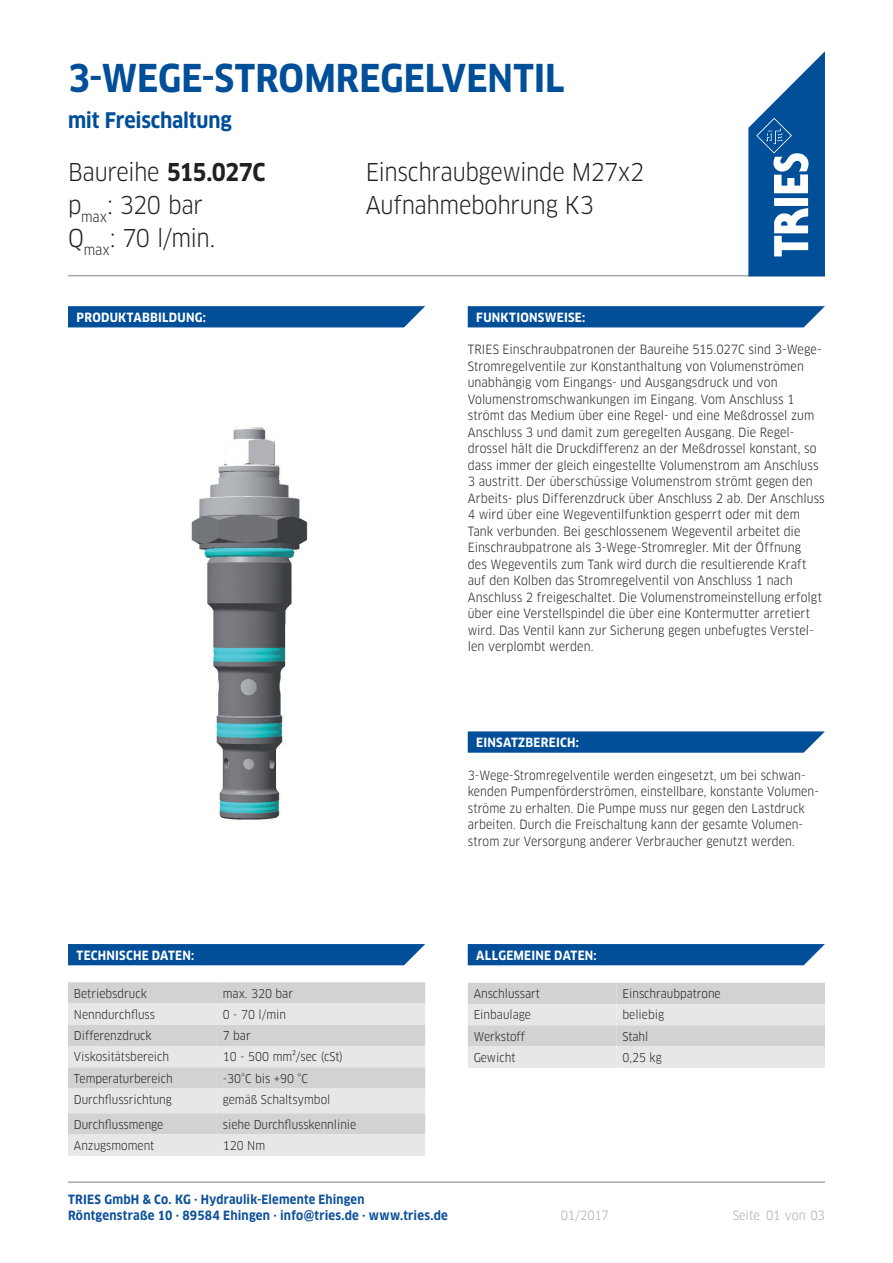
<style>
.page{position:relative;width:893px;height:1263px;background:#fff}
.page>*{position:absolute;margin:0;border:0;box-sizing:border-box;transform-origin:0 0}
.t1{font:700 37.5px "Clan OT Narr";letter-spacing:.005em;color:#014e99}
.t2{font:24px "Clan OT Narr";letter-spacing:-.015em;color:#231f20}
.t3{font:700 21px "Clan OT Narr";letter-spacing:-.01em;color:#014e99}
.t4{font:12.45px/16.5px "Clan OT Narr";letter-spacing:.005em;color:#231f20}
.t5{font:700 12.45px/16.5px "Clan OT Narr";letter-spacing:.02em;color:#0e519b}
.t6{font:700 12.45px "Clan OT Narr";letter-spacing:.02em;color:#fff}
.t7{font:12.45px "Clan OT Narr";letter-spacing:-.005em;color:#a8a9ad}
.t8{font:11.85px "Clan OT Narr";color:#231f20}
.s1{font-weight:700}
</style>
<div class="page">
<hr style="left:68px;top:275px;width:757px;height:1px;background:#a8a9ad">
<svg style="left:748px;top:51px;width:77px;height:225px"></svg>
<hr style="left:68px;top:1181px;width:757px;height:2px;background:#a8a9ad">
<svg style="left:68px;top:944px;width:357px;height:21px;background:#08539c"></svg>
<svg style="left:468px;top:306px;width:357px;height:21px;background:#0a549c"></svg>
<svg style="left:68px;top:306px;width:357px;height:21px;background:#0a549c"></svg>
<svg style="left:68px;top:982px;width:357px;height:174px;background:#dcdddf"></svg>
<svg style="left:468px;top:731px;width:357px;height:22px;background:#10589f"></svg>
<svg style="left:468px;top:944px;width:357px;height:21px;background:#09539c"></svg>
<svg style="left:468px;top:983px;width:357px;height:85px;background:#dbdcde"></svg>
<img style="left:191px;top:427px;width:117px;height:393px">
<h1 class="t1" style="left:68px;top:56px;width:498px">3-WEGE-STROMREGELVENTIL</h1>
<h3 class="t3" style="left:68px;top:108px;width:165px">mit Freischaltung</h3>
<h2 class="t2" style="left:68px;top:158px;width:199px">Baureihe <span class="s1">515.027C</span></h2>
<h2 class="t2" style="left:366px;top:158px;width:280px">Einschraubgewinde M27x2</h2>
<h2 class="t2" style="left:68px;top:191px;width:136px">p<sub>max</sub>: 320 bar</h2>
<h2 class="t2" style="left:366px;top:191px;width:230px">Aufnahmebohrung K3</h2>
<h2 class="t2" style="left:68px;top:224px;width:149px">Q<sub>max</sub>: 70 l/min.</h2>
<p class="t6" style="left:77px;top:310px;width:131px">PRODUKTABBILDUNG:</p>
<p class="t6" style="left:476px;top:310px;width:110px">FUNKTIONSWEISE:</p>
<p class="t4" style="left:468px;top:341px;width:359px">TRIES Einschraubpatronen der Baureihe 515.027C sind 3-Wege-Stromregelventile zur Konstanthaltung von Volumenströmen unabhängig vom Eingangs- und Ausgangsdruck und von Volumenstromschwankungen im Eingang. Vom Anschluss 1 strömt das Medium über eine Regel- und eine Meßdrossel zum Anschluss 3 und damit zum geregelten Ausgang. Die Regel&shy;drossel hält die Druckdifferenz an der Meßdrossel konstant, so dass immer der gleich eingestellte Volumenstrom am Anschluss 3 austritt. Der überschüssige Volumenstrom strömt gegen den Arbeits- plus Differenzdruck über Anschluss 2 ab. Der Anschluss 4 wird über eine Wegeventilfunktion gesperrt oder mit dem Tank verbunden. Bei geschlossenem Wegeventil arbeitet die Einschraubpatrone als 3-Wege-Stromregler. Mit der Öffnung<br>des Wegeventils zum Tank wird durch die resultierende Kraft auf den Kolben das Stromregelventil von Anschluss 1 nach Anschluss 2 freigeschaltet. Die Volumenstromeinstellung erfolgt über eine Verstellspindel die über eine Kontermutter arretiert wird. Das Ventil kann zur Sicherung gegen unbefugtes Verstel&shy;len verplombt werden.</p>
<p class="t6" style="left:476px;top:735px;width:104px">EINSATZBEREICH:</p>
<p class="t4" style="left:468px;top:767px;width:353px">3-Wege-Stromregelventile werden eingesetzt, um bei schwan&shy;kenden Pumpenförderströmen, einstellbare, konstante Volumen&shy;ströme zu erhalten. Die Pumpe muss nur gegen den Lastdruck arbeiten. Durch die Freischaltung kann der gesamte Volumen&shy;strom zur Versorgung anderer Verbraucher genutzt werden.</p>
<p class="t6" style="left:77px;top:948px;width:119px">TECHNISCHE DATEN:</p>
<p class="t8" style="left:74px;top:986px;width:74px">Betriebsdruck</p>
<p class="t8" style="left:223px;top:986px;width:72px">max. 320 bar</p>
<p class="t8" style="left:74px;top:1007px;width:83px">Nenndurchfluss</p>
<p class="t8" style="left:223px;top:1007px;width:65px">0 - 70 l/min</p>
<p class="t8" style="left:74px;top:1029px;width:79px">Differenzdruck</p>
<p class="t8" style="left:223px;top:1029px;width:29px">7 bar</p>
<p class="t8" style="left:74px;top:1050px;width:97px">Viskositätsbereich</p>
<p class="t8" style="left:223px;top:1050px;width:122px">10 - 500 mm²/sec (cSt)</p>
<p class="t8" style="left:74px;top:1071px;width:100px">Temperaturbereich</p>
<p class="t8" style="left:223px;top:1071px;width:87px">-30°C bis +90 °C</p>
<p class="t8" style="left:74px;top:1092px;width:99px">Durchflussrichtung</p>
<p class="t8" style="left:223px;top:1092px;width:109px">gemäß Schaltsymbol</p>
<p class="t8" style="left:74px;top:1117px;width:91px">Durchflussmenge</p>
<p class="t8" style="left:223px;top:1117px;width:135px">siehe Durchflusskennlinie</p>
<p class="t8" style="left:74px;top:1138px;width:82px">Anzugsmoment</p>
<p class="t8" style="left:223px;top:1138px;width:44px">120 Nm</p>
<p class="t5" style="left:68px;top:1191px;width:381px">TRIES GmbH &amp; Co. KG · Hydraulik-Elemente Ehingen<br>Röntgenstraße 10 · 89584 Ehingen · info@tries.de · www.tries.de</p>
<p class="t6" style="left:476px;top:948px;width:122px">ALLGEMEINE DATEN:</p>
<p class="t8" style="left:474px;top:987px;width:68px">Anschlussart</p>
<p class="t8" style="left:622px;top:987px;width:100px">Einschraubpatrone</p>
<p class="t8" style="left:474px;top:1008px;width:59px">Einbaulage</p>
<p class="t8" style="left:622px;top:1008px;width:43px">beliebig</p>
<p class="t8" style="left:474px;top:1029px;width:53px">Werkstoff</p>
<p class="t8" style="left:622px;top:1029px;width:27px">Stahl</p>
<p class="t8" style="left:474px;top:1050px;width:43px">Gewicht</p>
<p class="t8" style="left:622px;top:1050px;width:41px">0,25 kg</p>
<p class="t7" style="left:561px;top:1208px;width:49px">01/2017</p>
<p class="t7" style="left:733px;top:1208px;width:94px">Seite 01 von 03</p>
</div>
